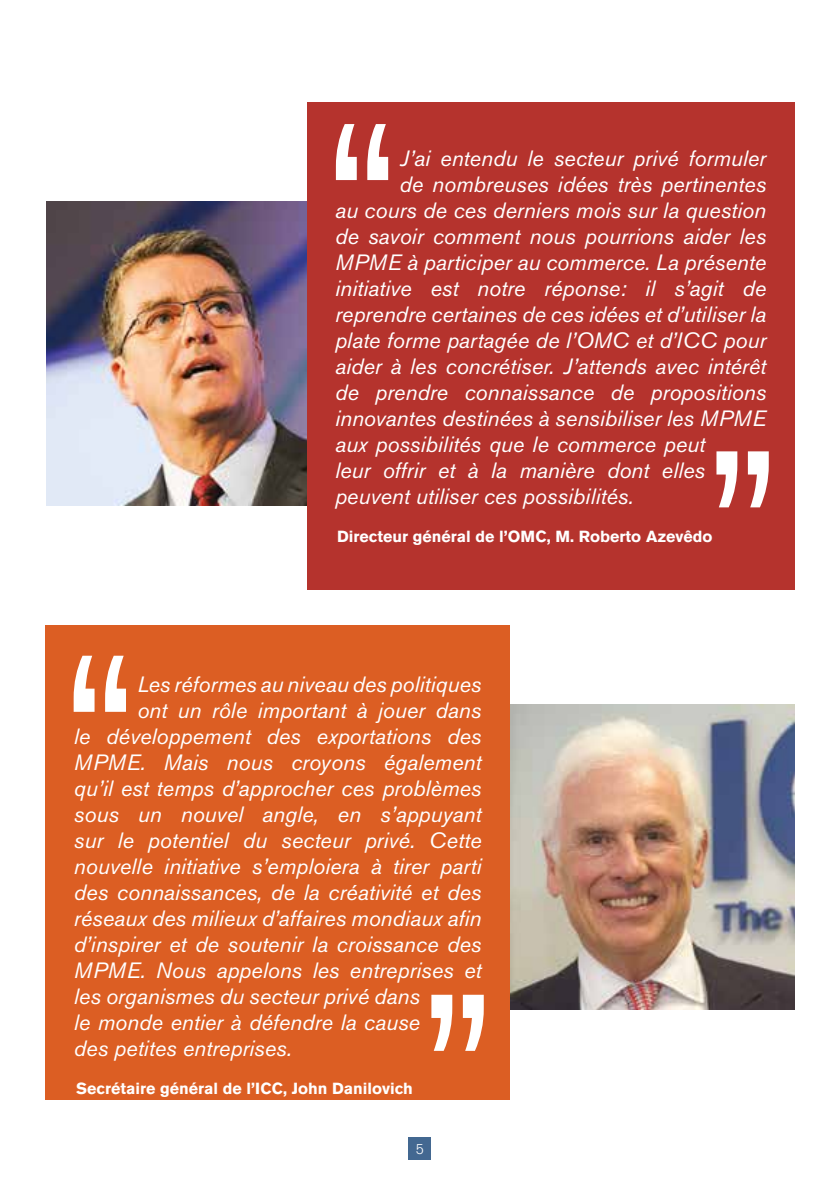
<style>
.page{position:relative;width:840px;height:1191px;background:#fff}
.page>*{position:absolute;margin:0;border:0;box-sizing:border-box;transform-origin:0 0}
.t1{font:italic 22px "Akzidenz Grotesk BE";color:#fff}
.t2{font:700 16px "Akzidenz Grotesk BE";color:#fff}
.t3{font:300 14px "Akzidenz Grotesk BE";color:#fff}
</style>
<div class="page">
<div style="left:408px;top:1137px;width:23px;height:22px;background:#436891"></div>
<img style="left:47px;top:201px;width:259px;height:305px">
<div style="left:306px;top:102px;width:488px;height:487px;background:#b5332d"></div>
<svg style="left:336px;top:124px;width:52px;height:56px"></svg>
<svg style="left:716px;top:451px;width:52px;height:56px"></svg>
<img style="left:509px;top:704px;width:285px;height:306px">
<div style="left:45px;top:625px;width:464px;height:475px;background:#dc5e23"></div>
<svg style="left:431px;top:994px;width:52px;height:56px"></svg>
<svg style="left:74px;top:655px;width:52px;height:57px"></svg>
<p class="t1" style="left:399px;top:145px;width:368px">J’ai entendu le secteur privé formuler</p>
<p class="t1" style="left:399px;top:171px;width:368px">de nombreuses idées très pertinentes</p>
<p class="t1" style="left:335px;top:197px;width:432px">au cours de ces derniers mois sur la question</p>
<p class="t1" style="left:335px;top:223px;width:432px">de savoir comment nous pourrions aider les</p>
<p class="t1" style="left:335px;top:249px;width:432px">MPME à participer au commerce. La présente</p>
<p class="t1" style="left:335px;top:275px;width:432px">initiative est notre réponse: il s’agit de</p>
<p class="t1" style="left:335px;top:301px;width:432px">reprendre certaines de ces idées et d’utiliser la</p>
<p class="t1" style="left:335px;top:327px;width:432px">plate forme partagée de l’OMC et d’ICC pour</p>
<p class="t1" style="left:335px;top:353px;width:432px">aider à les concrétiser. J’attends avec intérêt</p>
<p class="t1" style="left:335px;top:379px;width:432px">de prendre connaissance de propositions</p>
<p class="t1" style="left:335px;top:405px;width:432px">innovantes destinées à sensibiliser les MPME</p>
<p class="t1" style="left:335px;top:431px;width:371px">aux possibilités que le commerce peut</p>
<p class="t1" style="left:335px;top:457px;width:371px">leur offrir et à la manière dont elles</p>
<p class="t1" style="left:335px;top:483px;width:300px">peuvent utiliser ces possibilités.</p>
<p class="t2" style="left:337px;top:527px;width:376px">Directeur général de l’OMC, M. Roberto Azevêdo</p>
<p class="t1" style="left:137px;top:671px;width:345px">Les réformes au niveau des politiques</p>
<p class="t1" style="left:137px;top:697px;width:345px">ont un rôle important à jouer dans</p>
<p class="t1" style="left:74px;top:723px;width:409px">le développement des exportations des</p>
<p class="t1" style="left:74px;top:749px;width:409px">MPME. Mais nous croyons également</p>
<p class="t1" style="left:74px;top:775px;width:409px">qu’il est temps d’approcher ces problèmes</p>
<p class="t1" style="left:74px;top:801px;width:409px">sous un nouvel angle, en s’appuyant</p>
<p class="t1" style="left:74px;top:827px;width:409px">sur le potentiel du secteur privé. Cette</p>
<p class="t1" style="left:74px;top:853px;width:409px">nouvelle initiative s’emploiera à tirer parti</p>
<p class="t1" style="left:74px;top:879px;width:409px">des connaissances, de la créativité et des</p>
<p class="t1" style="left:74px;top:905px;width:409px">réseaux des milieux d’affaires mondiaux afin</p>
<p class="t1" style="left:74px;top:931px;width:409px">d’inspirer et de soutenir la croissance des</p>
<p class="t1" style="left:74px;top:957px;width:409px">MPME. Nous appelons les entreprises et</p>
<p class="t1" style="left:74px;top:983px;width:347px">les organismes du secteur privé dans</p>
<p class="t1" style="left:74px;top:1009px;width:347px">le monde entier à défendre la cause</p>
<p class="t1" style="left:74px;top:1035px;width:219px">des petites entreprises.</p>
<p class="t2" style="left:76px;top:1079px;width:338px">Secrétaire général de l’ICC, John Danilovich</p>
<p class="t3" style="left:415px;top:1141px;width:10px">5</p>
</div>
